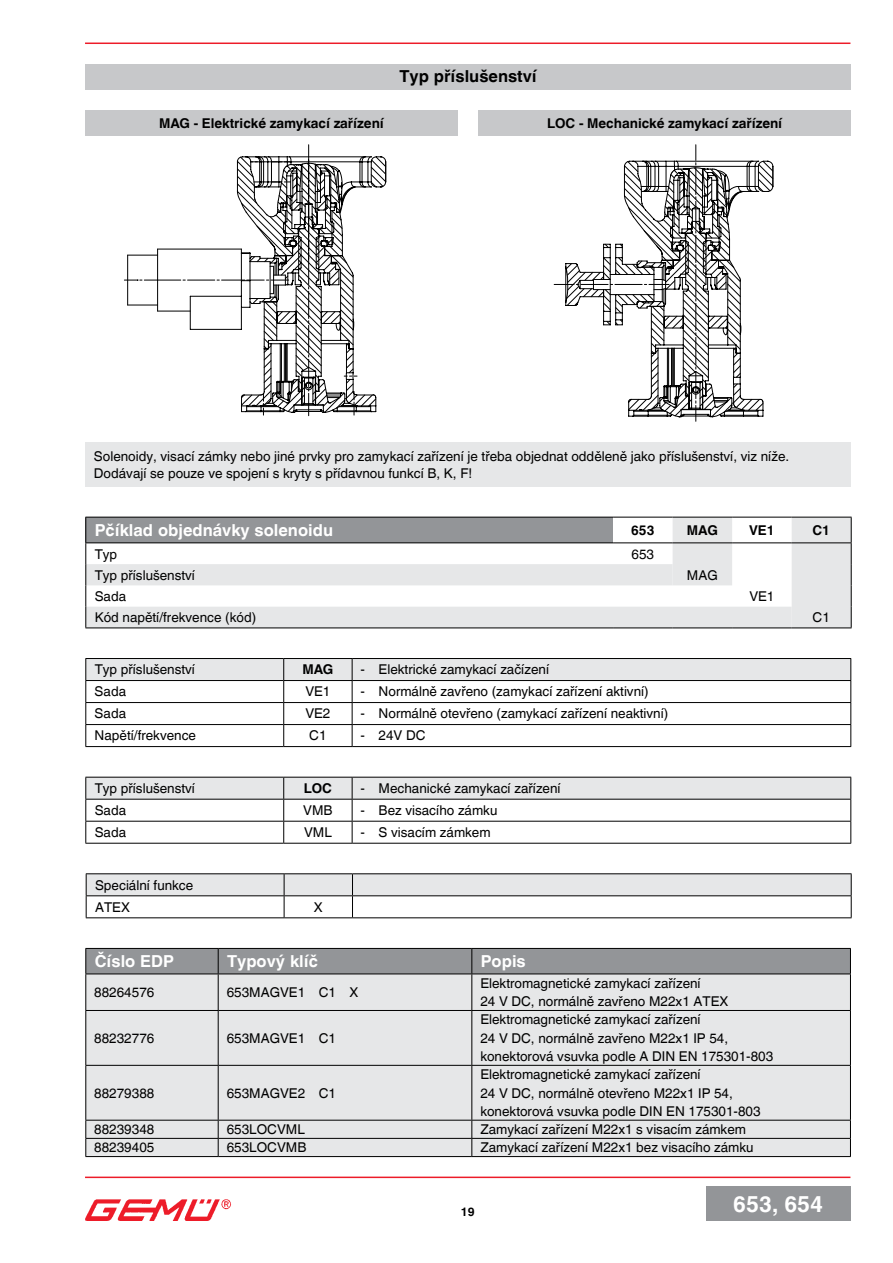
<style>
.page{position:relative;width:893px;height:1263px;background:#fff}
.page>*{position:absolute;margin:0;border:0;box-sizing:border-box;transform-origin:0 0}
.t1{font:700 22.5px "Helvetica World";color:#fff}
.t2{font:700 16.5px "Helvetica World";color:#fff}
.t3{font:700 16.5px "Helvetica World";color:#000}
.t4{font:13.5px/18.3px "Helvetica World";color:#000}
.t5{font:700 13.5px "Helvetica World";color:#000}
.t6{font:700 12px "Helvetica World";color:#000}
</style>
<div class="page">
<svg style="left:124px;top:145px;width:262px;height:271px"></svg>
<svg style="left:565px;top:160px;width:208px;height:258px"></svg>
<svg style="left:554px;top:284px;width:115px;height:1px"></svg>
<svg style="left:696px;top:145px;width:1px;height:276px"></svg>
<hr style="left:85px;top:1176px;width:765px;height:2px;background:#ed1c29">
<img style="left:85px;top:1199px;width:146px;height:21px">
<div style="left:706px;top:1186px;width:144px;height:34px;background:#939598"></div>
<hr style="left:85px;top:43px;width:765px;height:1px;background:#ed1c29">
<div style="left:85px;top:442px;width:766px;height:45px;background:#e6e7e8"></div>
<div style="left:86px;top:974px;width:764px;height:182px;background:#e6e7e8"></div>
<div style="left:85px;top:948px;width:766px;height:25px;background:#939598"></div>
<hr style="left:85px;top:973px;width:133px;height:1px;background:#000">
<hr style="left:85px;top:974px;width:1px;height:36px;background:#000">
<hr style="left:218px;top:973px;width:254px;height:1px;background:#000">
<hr style="left:218px;top:974px;width:1px;height:36px;background:#000">
<hr style="left:472px;top:973px;width:379px;height:1px;background:#000">
<hr style="left:471px;top:974px;width:1px;height:36px;background:#000">
<hr style="left:850px;top:974px;width:1px;height:36px;background:#000">
<hr style="left:85px;top:1010px;width:133px;height:1px;background:#000">
<hr style="left:85px;top:1011px;width:1px;height:54px;background:#000">
<hr style="left:218px;top:1010px;width:254px;height:1px;background:#000">
<hr style="left:218px;top:1011px;width:1px;height:54px;background:#000">
<hr style="left:472px;top:1010px;width:379px;height:1px;background:#000">
<hr style="left:471px;top:1011px;width:1px;height:54px;background:#000">
<hr style="left:850px;top:1011px;width:1px;height:54px;background:#000">
<hr style="left:85px;top:1065px;width:133px;height:1px;background:#000">
<hr style="left:85px;top:1066px;width:1px;height:54px;background:#000">
<hr style="left:218px;top:1065px;width:254px;height:1px;background:#000">
<hr style="left:218px;top:1066px;width:1px;height:54px;background:#000">
<hr style="left:472px;top:1065px;width:379px;height:1px;background:#000">
<hr style="left:471px;top:1066px;width:1px;height:54px;background:#000">
<hr style="left:850px;top:1066px;width:1px;height:54px;background:#000">
<hr style="left:85px;top:1120px;width:133px;height:1px;background:#000">
<hr style="left:218px;top:1120px;width:254px;height:1px;background:#000">
<hr style="left:472px;top:1120px;width:379px;height:1px;background:#000">
<hr style="left:85px;top:1138px;width:133px;height:1px;background:#000">
<svg style="left:85px;top:1120px;width:1px;height:36px"></svg>
<hr style="left:218px;top:1138px;width:254px;height:1px;background:#000">
<svg style="left:218px;top:1120px;width:1px;height:36px"></svg>
<hr style="left:472px;top:1138px;width:379px;height:1px;background:#000">
<svg style="left:471px;top:1120px;width:1px;height:36px"></svg>
<svg style="left:850px;top:1120px;width:1px;height:36px"></svg>
<hr style="left:85px;top:1156px;width:133px;height:1px;background:#000">
<hr style="left:218px;top:1156px;width:254px;height:1px;background:#000">
<hr style="left:472px;top:1156px;width:379px;height:1px;background:#000">
<div style="left:85px;top:111px;width:372px;height:25px;background:#c7c8ca"></div>
<div style="left:479px;top:111px;width:372px;height:25px;background:#c7c8ca"></div>
<div style="left:85px;top:64px;width:766px;height:25px;background:#c7c8ca"></div>
<hr style="left:85px;top:746px;width:199px;height:1px;background:#000">
<hr style="left:284px;top:746px;width:68px;height:1px;background:#000">
<hr style="left:352px;top:746px;width:499px;height:1px;background:#000">
<svg style="left:85px;top:658px;width:766px;height:88px"></svg>
<hr style="left:85px;top:843px;width:199px;height:1px;background:#000">
<hr style="left:284px;top:843px;width:68px;height:1px;background:#000">
<hr style="left:352px;top:843px;width:499px;height:1px;background:#000">
<svg style="left:85px;top:777px;width:766px;height:66px"></svg>
<div style="left:86px;top:517px;width:527px;height:26px;background:#939598"></div>
<svg style="left:86px;top:564px;width:587px;height:63px;fill:#e6e7e8"></svg>
<hr style="left:85px;top:517px;width:528px;height:1px;background:#000">
<hr style="left:613px;top:517px;width:60px;height:1px;background:#000">
<hr style="left:85px;top:542px;width:528px;height:1px;background:#000">
<hr style="left:613px;top:542px;width:60px;height:1px;background:#000">
<svg style="left:85px;top:517px;width:1px;height:110px"></svg>
<svg style="left:673px;top:517px;width:179px;height:110px"></svg>
<hr style="left:85px;top:627px;width:528px;height:1px;background:#000">
<hr style="left:613px;top:627px;width:60px;height:1px;background:#000">
<hr style="left:673px;top:627px;width:59px;height:1px;background:#000">
<hr style="left:732px;top:627px;width:60px;height:1px;background:#000">
<hr style="left:792px;top:627px;width:60px;height:1px;background:#000">
<hr style="left:86px;top:873px;width:198px;height:1px;background:#000">
<hr style="left:284px;top:873px;width:68px;height:1px;background:#000">
<hr style="left:352px;top:873px;width:500px;height:1px;background:#000">
<svg style="left:86px;top:874px;width:766px;height:44px"></svg>
<p class="t3" style="left:399px;top:67px;width:139px">Typ příslušenství</p>
<p class="t5" style="left:159px;top:116px;width:226px">MAG - Elektrické zamykací zařízení</p>
<p class="t5" style="left:547px;top:116px;width:236px">LOC - Mechanické zamykací zařízení</p>
<p class="t4" style="left:94px;top:449px;width:697px;line-height:16.2px">Solenoidy, visací zámky nebo jiné prvky pro zamykací zařízení je třeba objednat odděleně jako příslušenství, viz níže.<br>Dodávají se pouze ve spojení s kryty s přídavnou funkcí B, K, F!</p>
<p class="t2" style="left:95px;top:521px;width:240px">Pčíklad objednávky solenoidu</p>
<p class="t5" style="left:631px;top:522px;width:25px">653</p>
<p class="t5" style="left:687px;top:522px;width:33px">MAG</p>
<p class="t5" style="left:749px;top:522px;width:27px">VE1</p>
<p class="t5" style="left:812px;top:522px;width:19px">C1</p>
<p class="t4" style="left:95px;top:545px;width:24px">Typ</p>
<p class="t4" style="left:632px;top:545px;width:24px">653</p>
<p class="t4" style="left:95px;top:566px;width:102px">Typ příslušenství</p>
<p class="t4" style="left:687px;top:566px;width:32px">MAG</p>
<p class="t4" style="left:95px;top:587px;width:33px">Sada</p>
<p class="t4" style="left:749px;top:587px;width:27px">VE1</p>
<p class="t4" style="left:95px;top:608px;width:163px">Kód napětí/frekvence (kód)</p>
<p class="t4" style="left:813px;top:608px;width:19px">C1</p>
<p class="t4" style="left:95px;top:660px;width:102px">Typ příslušenství</p>
<p class="t5" style="left:302px;top:662px;width:33px">MAG</p>
<p class="t4" style="left:361px;top:660px;width:190px">- Elektrické zamykací začízení</p>
<p class="t4" style="left:95px;top:682px;width:33px">Sada</p>
<p class="t4" style="left:305px;top:682px;width:27px">VE1</p>
<p class="t4" style="left:361px;top:682px;width:290px">- Normálně zavřeno (zamykací zařízení aktivní)</p>
<p class="t4" style="left:95px;top:704px;width:33px">Sada</p>
<p class="t4" style="left:305px;top:704px;width:27px">VE2</p>
<p class="t4" style="left:361px;top:704px;width:309px">- Normálně otevřeno (zamykací zařízení neaktivní)</p>
<p class="t4" style="left:95px;top:726px;width:103px">Napětí/frekvence</p>
<p class="t4" style="left:309px;top:726px;width:19px">C1</p>
<p class="t4" style="left:361px;top:726px;width:66px">- 24V DC</p>
<p class="t4" style="left:95px;top:779px;width:102px">Typ příslušenství</p>
<p class="t5" style="left:304px;top:780px;width:30px">LOC</p>
<p class="t4" style="left:361px;top:779px;width:202px">- Mechanické zamykací zařízení</p>
<p class="t4" style="left:95px;top:801px;width:33px">Sada</p>
<p class="t4" style="left:303px;top:801px;width:31px">VMB</p>
<p class="t4" style="left:361px;top:801px;width:138px">- Bez visacího zámku</p>
<p class="t4" style="left:95px;top:823px;width:33px">Sada</p>
<p class="t4" style="left:304px;top:823px;width:29px">VML</p>
<p class="t4" style="left:361px;top:823px;width:131px">- S visacím zámkem</p>
<p class="t4" style="left:95px;top:874px;width:100px;line-height:22px">Speciální funkce<br>ATEX</p>
<p class="t4" style="left:314px;top:898px;width:10px">X</p>
<p class="t2" style="left:95px;top:952px;width:81px">Číslo EDP</p>
<p class="t2" style="left:227px;top:952px;width:92px">Typový klíč</p>
<p class="t2" style="left:481px;top:952px;width:47px">Popis</p>
<p class="t4" style="left:94px;top:983px;width:62px">88264576</p>
<p class="t4" style="left:227px;top:983px;width:133px">653MAGVE1 C1 X</p>
<p class="t4" style="left:480px;top:974px;width:250px">Elektromagnetické zamykací zařízení<br>24 V DC, normálně zavřeno M22x1 ATEX</p>
<p class="t4" style="left:94px;top:1029px;width:62px">88232776</p>
<p class="t4" style="left:227px;top:1029px;width:111px">653MAGVE1 C1</p>
<p class="t4" style="left:480px;top:1010px;width:294px">Elektromagnetické zamykací zařízení<br>24 V DC, normálně zavřeno M22x1 IP 54, konektorová vsuvka podle A DIN EN 175301-803</p>
<p class="t4" style="left:94px;top:1084px;width:62px">88279388</p>
<p class="t4" style="left:227px;top:1084px;width:111px">653MAGVE2 C1</p>
<p class="t4" style="left:480px;top:1065px;width:282px">Elektromagnetické zamykací zařízení<br>24 V DC, normálně otevřeno M22x1 IP 54, konektorová vsuvka podle DIN EN 175301-803</p>
<p class="t4" style="left:94px;top:1120px;width:62px">88239348</p>
<p class="t4" style="left:227px;top:1120px;width:80px">653LOCVML</p>
<p class="t4" style="left:480px;top:1120px;width:267px">Zamykací zařízení M22x1 s visacím zámkem</p>
<p class="t4" style="left:94px;top:1138px;width:62px">88239405</p>
<p class="t4" style="left:227px;top:1138px;width:81px">653LOCVMB</p>
<p class="t4" style="left:480px;top:1138px;width:275px">Zamykací zařízení M22x1 bez visacího zámku</p>
<p class="t6" style="left:461px;top:1205px;width:15px">19</p>
<h1 class="t1" style="left:733px;top:1190px;width:92px">653, 654</h1>
</div>
